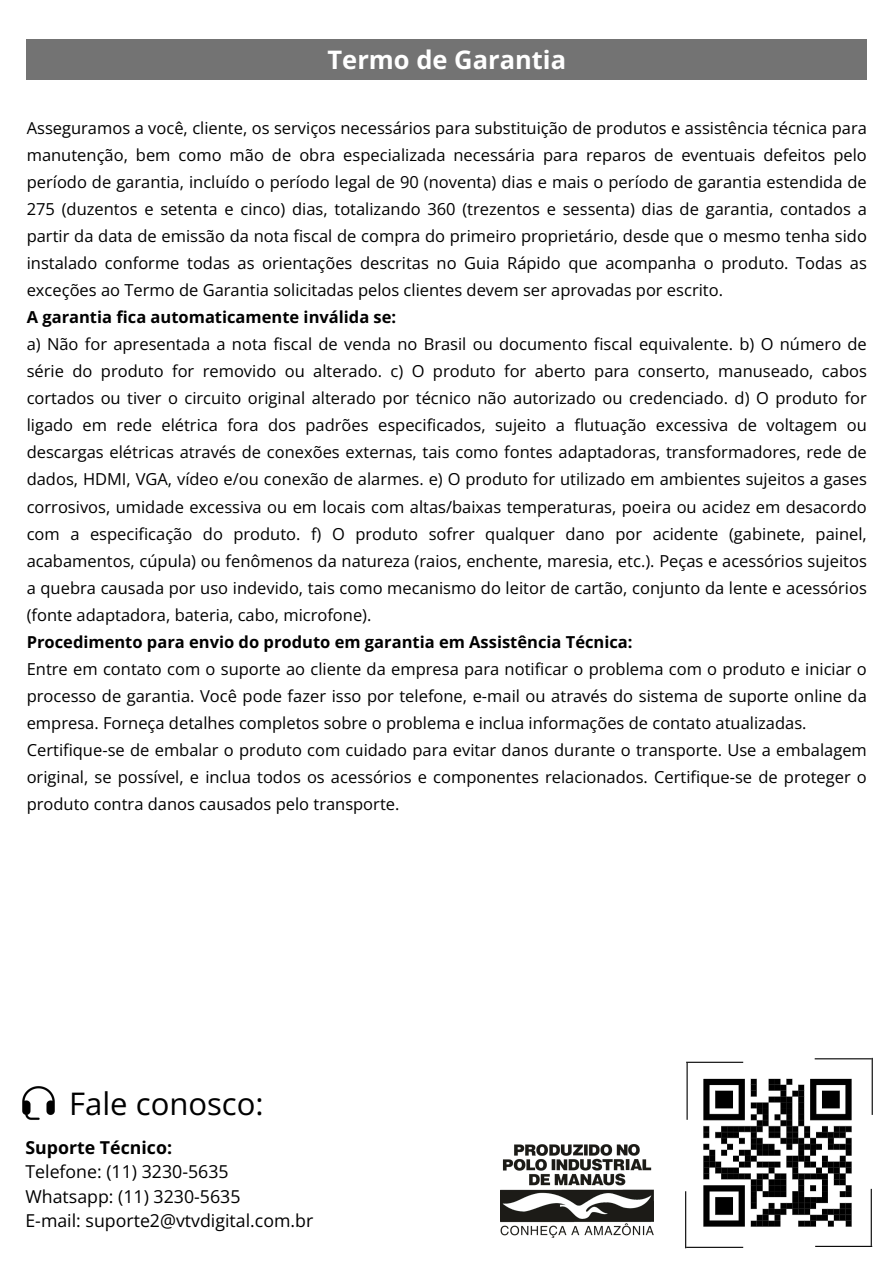
<style>
.page{position:relative;width:894px;height:1264px;background:#fff}
.page>*{position:absolute;margin:0;border:0;box-sizing:border-box;transform-origin:0 0}
.t1{font:31.05px "Open Sans";color:#000}
.t2{font:700 25.5px "Open Sans";color:#fff}
.t3{font:17.7px "Open Sans";color:#000}
.t4{font:700 17.7px "Open Sans";color:#000}
.t5{font:16.5px/27px "Open Sans";color:#000;text-align:justify}
.t6{font:700 16.5px "Open Sans";color:#000}
</style>
<div class="page">
<div style="left:27px;top:39px;width:839px;height:40px;background:#737373"></div>
<hr style="left:686px;top:1061px;width:57px;height:1px;background:#000">
<hr style="left:815px;top:1245px;width:57px;height:1px;background:#000">
<hr style="left:686px;top:1246px;width:57px;height:1px;background:#000">
<hr style="left:814px;top:1058px;width:57px;height:1px;background:#000">
<hr style="left:686px;top:1062px;width:1px;height:57px;background:#000">
<hr style="left:685px;top:1191px;width:1px;height:57px;background:#000">
<img style="left:500px;top:1144px;width:153px;height:93px">
<img style="left:703px;top:1078px;width:149px;height:149px">
<img style="left:22px;top:1086px;width:33px;height:34px">
<hr style="left:870px;top:1188px;width:1px;height:57px;background:#000">
<hr style="left:871px;top:1057px;width:1px;height:57px;background:#000">
<h2 class="t2" style="left:327px;top:42px;width:240px">Termo de Garantia</h2>
<p class="t5" style="left:27px;top:114px;width:841px">Asseguramos a você, cliente, os serviços necessários para substituição de produtos e assistência técnica para manutenção, bem como mão de obra especializada necessária para reparos de eventuais defeitos pelo período de garantia, incluído o período legal de 90 (noventa) dias e mais o período de garantia estendida de 275 (duzentos e setenta e cinco) dias, totalizando 360 (trezentos e sessenta) dias de garantia, contados a partir da data de emissão da nota fiscal de compra do primeiro proprietário, desde que o mesmo tenha sido instalado conforme todas as orientações descritas no Guia Rápido que acompanha o produto. Todas as exceções ao Termo de Garantia solicitadas pelos clientes devem ser aprovadas por escrito.</p>
<p class="t6" style="left:27px;top:306px;width:371px">A garantia fica automaticamente inválida se:</p>
<p class="t5" style="left:27px;top:330px;width:841px">a) Não for apresentada a nota fiscal de venda no Brasil ou documento fiscal equivalente. b) O número de série do produto for removido ou alterado. c) O produto for aberto para conserto, manuseado, cabos cortados ou tiver o circuito original alterado por técnico não autorizado ou credenciado. d) O produto for ligado em rede elétrica fora dos padrões especificados, sujeito a flutuação excessiva de voltagem ou descargas elétricas através de conexões externas, tais como fontes adaptadoras, transformadores, rede de dados, HDMI, VGA, vídeo e/ou conexão de alarmes. e) O produto for utilizado em ambientes sujeitos a gases corrosivos, umidade excessiva ou em locais com altas/baixas temperaturas, poeira ou acidez em desacordo com a especificação do produto. f) O produto sofrer qualquer dano por acidente (gabinete, painel, acabamentos, cúpula) ou fenômenos da natureza (raios, enchente, maresia, etc.). Peças e acessórios sujeitos a quebra causada por uso indevido, tais como mecanismo do leitor de cartão, conjunto da lente e acessórios (fonte adaptadora, bateria, cabo, microfone).</p>
<p class="t6" style="left:27px;top:630px;width:607px">Procedimento para envio do produto em garantia em Assistência Técnica:</p>
<p class="t5" style="left:27px;top:654px;width:841px">Entre em contato com o suporte ao cliente da empresa para notificar o problema com o produto e iniciar o processo de garantia. Você pode fazer isso por telefone, e-mail ou através do sistema de suporte online da empresa. Forneça detalhes completos sobre o problema e inclua informações de contato atualizadas.</p>
<p class="t5" style="left:27px;top:735px;width:841px">Certifique-se de embalar o produto com cuidado para evitar danos durante o transporte. Use a embalagem original, se possível, e inclua todos os acessórios e componentes relacionados. Certifique-se de proteger o produto contra danos causados pelo transporte.</p>
<p class="t1" style="left:69px;top:1081px;width:196px">Fale conosco:</p>
<p class="t4" style="left:25px;top:1134px;width:148px">Suporte Técnico:</p>
<p class="t3" style="left:25px;top:1159px;width:205px">Telefone: (11) 3230-5635</p>
<p class="t3" style="left:25px;top:1183px;width:216px">Whatsapp: (11) 3230-5635</p>
<p class="t3" style="left:25px;top:1208px;width:289px">E-mail: suporte2@vtvdigital.com.br</p>
</div>
